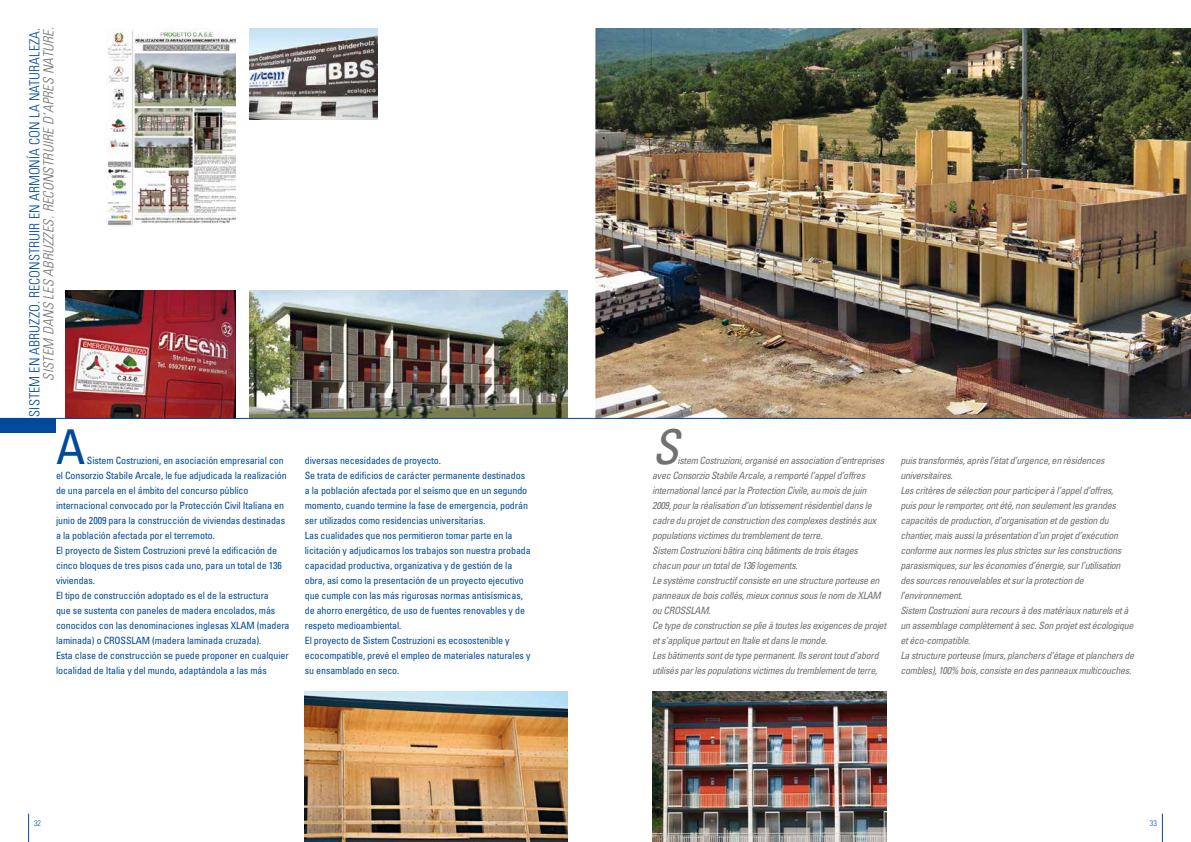
<style>
.page{position:relative;width:1191px;height:842px;background:#fff}
.page>*{position:absolute;margin:0;border:0;box-sizing:border-box;transform-origin:0 0}
.t1{font:condensed 48px "Univers";color:#004a99}
.t2{font:italic condensed 48px "Univers";color:#707172}
.t3{font:300 condensed 14px "Univers";letter-spacing:.005em;color:#004a99}
.t4{font:italic 300 condensed 14px "Univers";letter-spacing:.02em;color:#707172}
.t5{font:italic condensed 10px/15px "Univers";letter-spacing:-.03em;color:#707172}
.t6{font:condensed 10px/15px "Univers";letter-spacing:-.01em;color:#004a99}
.t7{font:300 condensed 8px "Univers";color:#004a99}
</style>
<div class="page">
<svg style="left:28px;top:814px;width:1px;height:28px"></svg>
<svg style="left:1162px;top:814px;width:1px;height:28px"></svg>
<div style="left:0;top:418px;width:55px;height:14px;background:#004a99"></div>
<img style="left:249px;top:290px;width:318px;height:128px">
<img style="left:106px;top:28px;width:129px;height:198px">
<img style="left:595px;top:28px;width:596px;height:390px">
<img style="left:66px;top:291px;width:169px;height:127px">
<img style="left:249px;top:28px;width:128px;height:91px">
<img style="left:305px;top:692px;width:262px;height:150px">
<hr style="left:0;top:418px;width:1191px;height:1px;background:#004a99">
<img style="left:652px;top:692px;width:234px;height:150px">
<h2 class="t3" style="left:26px;top:417px;width:390px;rotate:-90deg">SISTEM EN ABRUZZO. RECONSTRUIR EN ARMONÍA CON LA NATURALEZA.</h2>
<h2 class="t4" style="left:40px;top:381px;width:355px;rotate:-90deg">SISTEM DANS LES ABRUZZES. RECONSTRUIRE D’APRES NATURE.</h2>
<h1 class="t1" style="left:56px;top:416px;width:31px">A</h1>
<p class="t6" style="left:56px;top:452px;width:235px;text-indent:31px">Sistem Costruzioni, en asociación empresarial con el Consorzio Stabile Arcale, le fue adjudicada la realización de una parcela en el ámbito del concurso público internacional convocado por la Protección Civil Italiana en junio de 2009 para la construcción de viviendas destinadas a la población afectada por el terremoto.<br>El proyecto de Sistem Costruzioni prevé la edificación de cinco bloques de tres pisos cada uno, para un total de 136 viviendas.<br>El tipo de construcción adoptado es el de la estructura<br>que se sustenta con paneles de madera encolados, más conocidos con las denominaciones inglesas XLAM (madera laminada) o CROSSLAM (madera laminada cruzada).<br>Esta clase de construcción se puede proponer en cualquier localidad de Italia y del mundo, adaptándola a las más</p>
<h1 class="t2" style="left:652px;top:416px;width:28px">S</h1>
<p class="t5" style="left:652px;top:452px;width:235px;text-indent:25px">istem Costruzioni, organisé en association d’entreprises avec Consorzio Stabile Arcale, a remporté l’appel d’offres international lancé par la Protection Civile, au mois de juin 2009, pour la réalisation d’un lotissement résidentiel dans le cadre du projet de construction des complexes destinés aux populations victimes du tremblement de terre.<br>Sistem Costruzioni bâtira cinq bâtiments de trois étages chacun pour un total de 136 logements.<br>Le système constructif consiste en une structure porteuse en panneaux de bois collés, mieux connus sous le nom de XLAM ou CROSSLAM.<br>Ce type de construction se plie à toutes les exigences de projet et s’applique partout en Italie et dans le monde.<br>Les bâtiments sont de type permanent. Ils seront tout d’abord utilisés par les populations victimes du tremblement de terre,</p>
<p class="t6" style="left:305px;top:452px;width:227px">diversas necesidades de proyecto.<br>Se trata de edificios de carácter permanente destinados a la población afectada por el seísmo que en un segundo momento, cuando termine la fase de emergencia, podrán ser utilizados como residencias universitarias.<br>Las cualidades que nos permitieron tomar parte en la licitación y adjudicarnos los trabajos son nuestra probada capacidad productiva, organizativa y de gestión de la obra, así como la presentación de un proyecto ejecutivo que cumple con las más rigurosas normas antisísmicas, de ahorro energético, de uso de fuentes renovables y de respeto medioambiental.<br>El proyecto de Sistem Costruzioni es ecosostenible y ecocompatible, prevé el empleo de materiales naturales y su ensamblado en seco.</p>
<p class="t5" style="left:900px;top:452px;width:235px">puis transformés, après l’état d’urgence, en résidences universitaires.<br>Les critères de sélection pour participer à l’appel d’offres,<br>puis pour le remporter, ont été, non seulement les grandes capacités de production, d’organisation et de gestion du chantier, mais aussi la présentation d’un projet d’exécution conforme aux normes les plus strictes sur les constructions parasismiques, sur les économies d’énergie, sur l’utilisation des sources renouvelables et sur la protection de l’environnement.<br>Sistem Costruzioni aura recours à des matériaux naturels et à un assemblage complètement à sec. Son projet est écologique et éco-compatible.<br>La structure porteuse (murs, planchers d’étage et planchers de combles), 100% bois, consiste en des panneaux multicouches.</p>
<p class="t7" style="left:34px;top:818px;width:9px">32</p>
<p class="t7" style="left:1149px;top:818px;width:9px">33</p>
</div>
